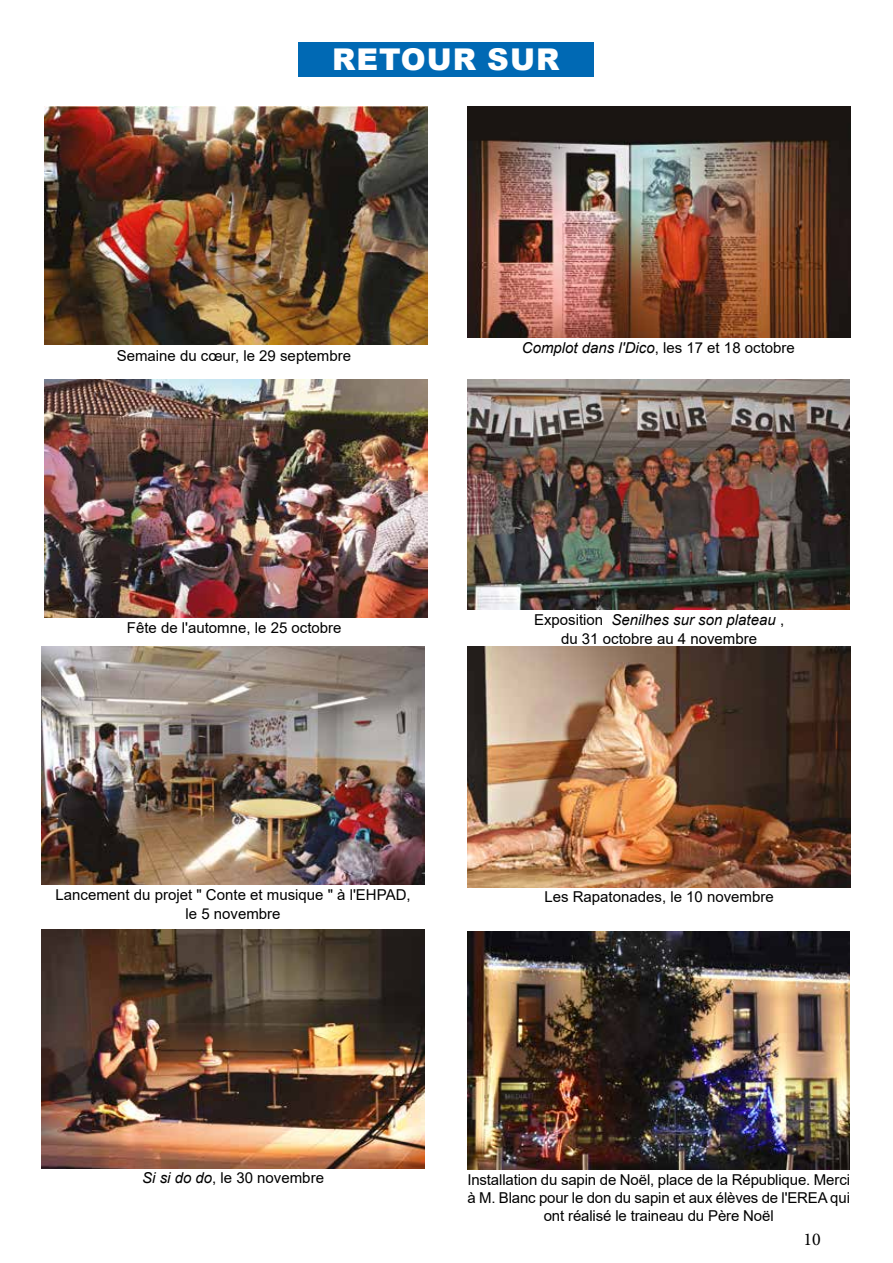
<style>
.page{position:relative;width:893px;height:1263px;background:#fff}
.page>*{position:absolute;margin:0;border:0;box-sizing:border-box;transform-origin:0 0}
.t1{font:900 30px "Arial";letter-spacing:.035em;color:#fff}
.t2{font:18px "Minion Pro";color:#000}
.t3{font:15px/18px "Arial";color:#000;text-align:center}
.t4{font:italic 15px "Arial";color:#000}
.s1{font-style:normal}
.s2{font-style:italic}
</style>
<div class="page">
<div style="left:298px;top:43px;width:295px;height:34px;background:#0069b4"></div>
<img style="left:468px;top:646px;width:382px;height:241px">
<img style="left:42px;top:646px;width:382px;height:239px">
<img style="left:467px;top:379px;width:383px;height:230px">
<img style="left:468px;top:106px;width:382px;height:232px">
<img style="left:44px;top:379px;width:383px;height:239px">
<img style="left:44px;top:106px;width:383px;height:238px">
<img style="left:42px;top:930px;width:382px;height:238px">
<img style="left:467px;top:931px;width:383px;height:238px">
<h1 class="t1" style="left:332px;top:38px;width:229px">RETOUR SUR</h1>
<p class="t3" style="left:117px;top:347px;width:236px">Semaine du cœur, le 29 septembre</p>
<p class="t3" style="left:127px;top:619px;width:216px">Fête de l'automne, le 25 octobre</p>
<p class="t4" style="left:522px;top:338px;width:274px">Complot dans l'Dico<span class="s1">, les 17 et 18 octobre</span></p>
<p class="t3" style="left:534px;top:609px;width:252px;line-height:19.5px">Exposition <span class="s2">Senilhes sur son plateau</span> , du 31 octobre au 4 novembre</p>
<p class="t3" style="left:56px;top:885px;width:357px">Lancement du projet " Conte et musique " à l'EHPAD,</p>
<p class="t3" style="left:544px;top:888px;width:231px">Les Rapatonades, le 10 novembre</p>
<p class="t3" style="left:186px;top:905px;width:97px">le 5 novembre</p>
<p class="t3" style="left:142px;top:1169px;width:183px"><span class="s2">Si si do do</span>, le 30 novembre</p>
<p class="t3" style="left:467px;top:1170px;width:384px">Installation du sapin de Noël, place de la République. Merci à M. Blanc pour le don du sapin et aux élèves de l'EREA qui ont réalisé le traineau du Père Noël</p>
<p class="t2" style="left:803px;top:1227px;width:19px">10</p>
</div>
